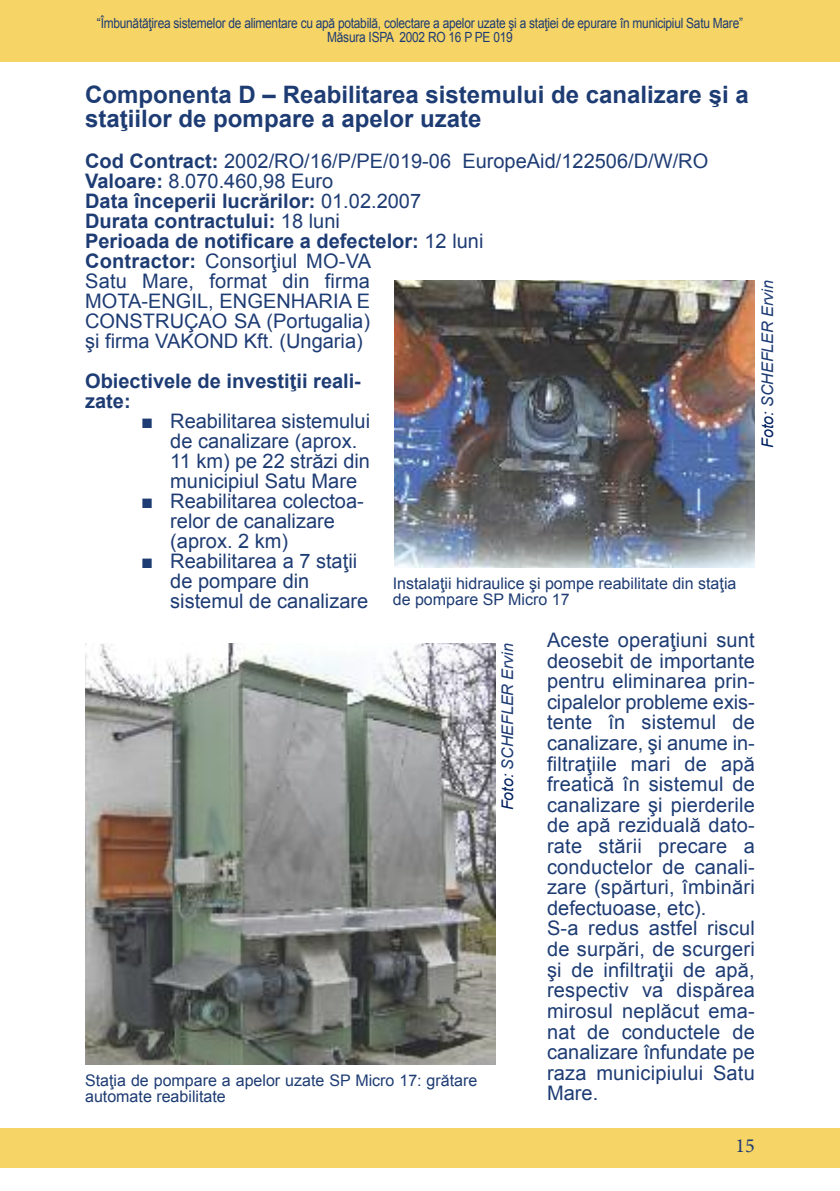
<style>
.page{position:relative;width:840px;height:1191px;background:#fff}
.page>*{position:absolute;margin:0;border:0;box-sizing:border-box;transform-origin:0 0}
.t1{font:24px/24px "IZ Arial Bold";color:#1e3c74}
.t2{font:20px/20.6px "IZ Arial";letter-spacing:.005em;color:#1e3c74}
.t3{font:20px/20px "IZ Arial Bold";color:#1e3c74}
.t4{font:20px "IZ Minion Pro Regular";color:#1e3c74}
.t5{font:16px/16px "IZ Arial";color:#1e3c74}
.t6{font:16px "IZ Arial Italic";color:#1e3c74}
.t7{font:14px/14px "IZ Arial";letter-spacing:-.02em;color:#1e3c74;text-align:center;scale:.85 1}
.s1{font-family:"IZ Arial Bold"}
.s2{font-family:"IZ Arial"}
.s3{color:#002060}
</style>
<div class="page">
<img style="left:394px;top:280px;width:360px;height:287px">
<img style="left:85px;top:643px;width:410px;height:422px">
<div style="left:0;top:1128px;width:839px;height:39px;background:#f6d465"></div>
<div style="left:0;top:0;width:839px;height:62px;background:#f6d465"></div>
<p class="t7" style="left:97px;top:17px;width:761px">“Îmbunătăţirea sistemelor de alimentare cu apă potabilă, colectare a apelor uzate şi a staţiei de epurare în municipiul Satu Mare”<br>Măsura ISPA 2002 RO 16 P PE 019</p>
<p class="t1" style="left:85px;top:84px;width:664px">Componenta D – Reabilitarea sistemului de canalizare şi a staţiilor de pompare a apelor uzate</p>
<p class="t2" style="left:85px;top:152px;width:624px;line-height:20px"><span class="s1">Cod Contract&lt;</span> 2002/RO/16/P/PE/019-06 EuropeAid/122506/D/W/RO<br><span class="s1">Valoare&lt;</span> 8.070.460,98 Euro</p>
<p class="t3" style="left:85px;top:192px;width:399px">Data începerii lucrărilor&lt; <span class="s2">01.02.2007<br></span>Durata contractului&lt; <span class="s2">18 luni<br></span>Perioada de notificare a defectelor&lt; <span class="s2">12 luni</span></p>
<p class="t2" style="left:85px;top:252px;width:287px;line-height:20px;text-align:justify"><span class="s1">Contractor&lt;</span> Consorţiul MO-VA Satu Mare, format din firma MOTA-ENGIL, ENGENHARIA E CONSTRUÇAO SA (Portugalia) şi firma VAKOND Kft. (Ungaria)</p>
<p class="t3" style="left:85px;top:372px;width:277px">Obiectivele de investiţii reali&shy;zate&lt;</p>
<p class="t2" style="left:170px;top:412px;width:201px;line-height:20px;text-indent:-29px">■ Reabilitarea sistemului de canalizare (aprox.<br>11 km) pe 22 străzi din municipiul Satu Mare</p>
<p class="t2" style="left:170px;top:492px;width:195px;line-height:20px;text-indent:-29px">■ Reabilitarea colectoa&shy;relor de canalizare (aprox. 2 km)</p>
<p class="t2" style="left:170px;top:552px;width:199px;line-height:20px;text-indent:-29px">■ Reabilitarea a 7 staţii de pompare din sistemul de canalizare</p>
<p class="t2" style="left:546px;top:631px;width:209px">Aceste operaţiuni sunt deosebit de importante pentru eliminarea prin&shy;cipalelor probleme exis&shy;tente în sistemul de canalizare, şi anume in&shy;filtraţiile mari de apă freatică în sistemul de canalizare şi pierderile de apă reziduală dato&shy;rate stării precare a conductelor de canali&shy;zare (spărturi, îmbinări defectuoase, etc).<br>S-a redus astfel riscul de surpări, de scurgeri şi de infiltraţii de apă, respectiv va dispărea mirosul neplăcut ema&shy;nat de conductele de canalizare înfundate pe raza municipiului Satu<br>Mare.</p>
<p class="t6" style="left:761px;top:448px;width:169px;rotate:-90deg"><span class="s3">Foto&lt;</span> SCHEFLER Ervin</p>
<p class="t5" style="left:392px;top:577px;width:345px">Instalaţii hidraulice şi pompe reabilitate din staţia de pompare SP Micro 17</p>
<p class="t6" style="left:501px;top:810px;width:169px;rotate:-90deg"><span class="s3">Foto&lt;</span> SCHEFLER Ervin</p>
<p class="t5" style="left:85px;top:1073px;width:393px">Staţia de pompare a apelor uzate SP Micro 17&lt; grătare automate reabilitate</p>
<p class="t4" style="left:735px;top:1137px;width:21px">15</p>
</div>
